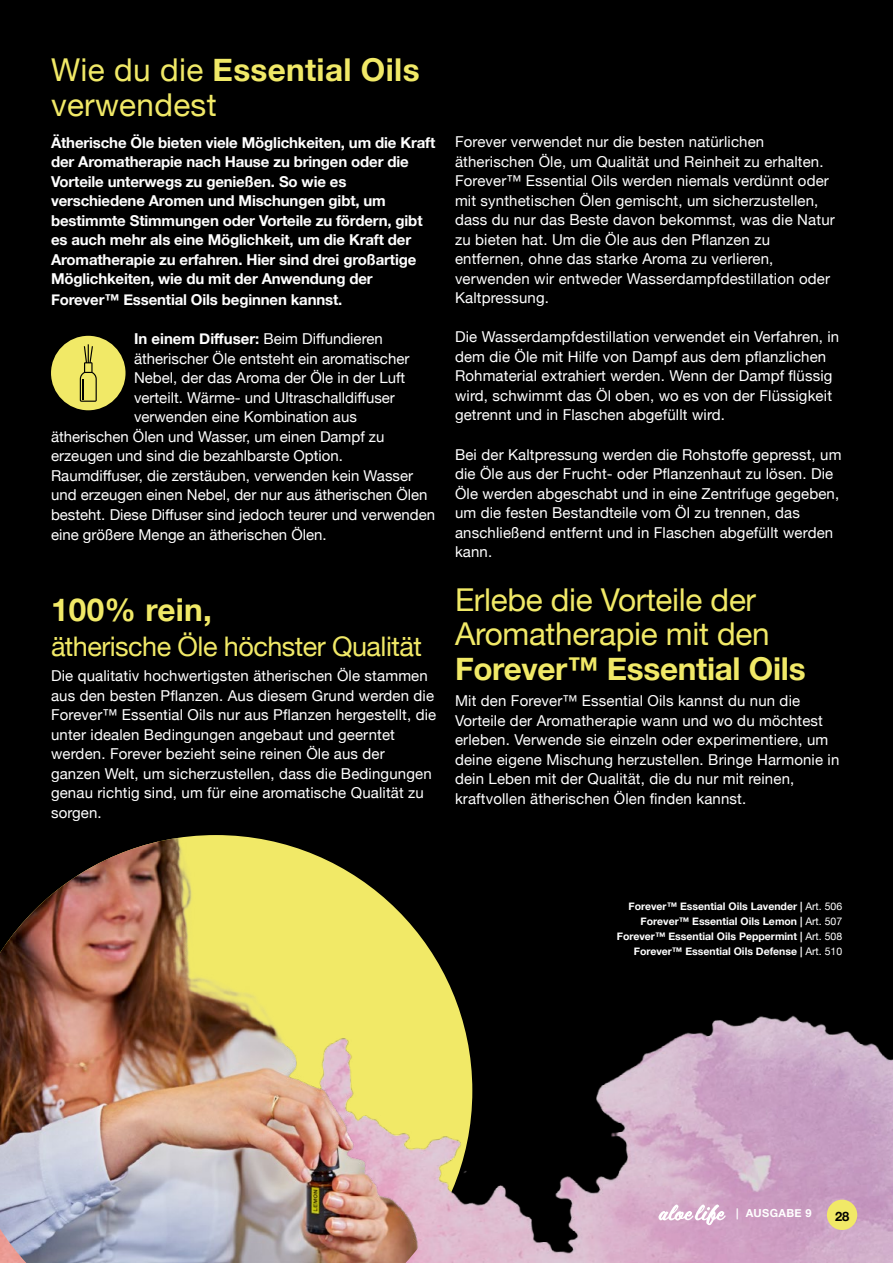
<style>
.page{position:relative;width:893px;height:1263px;background:#000}
.page>*{position:absolute;margin:0;border:0;box-sizing:border-box;transform-origin:0 0}
.t1{font:31.5px/34.5px "Helvetica Neue";letter-spacing:-.01em;color:#f1e967}
.t2{font:31.5px/34.5px "Helvetica Neue";letter-spacing:.01em;color:#f1e967}
.t3{font:700 31.5px "Helvetica Neue";letter-spacing:-.01em;color:#f1e967}
.t4{font:27px "Helvetica Neue";letter-spacing:-.02em;color:#f1e967}
.t5{font:15px/19.5px "Helvetica Neue";letter-spacing:.01em;color:#fff}
.t6{font:700 15px/19.6px "Helvetica Neue";letter-spacing:-.01em;color:#fff}
.t7{font:700 12.9px "Helvetica Neue";color:#000}
.t8{font:700 11.1px "Helvetica Neue";letter-spacing:.03em;color:#fff}
.t9{font:700 10.5px/15px "Helvetica Neue";color:#fff;text-align:right}
.s1{font-weight:700}
.s2{font-weight:400}
</style>
<div class="page">
<div style="left:51px;top:336px;width:75px;height:74px;background:#f1e967;border-radius:50%"></div>
<svg style="left:80px;top:344px;width:17px;height:58px"></svg>
<img style="left:472px;top:1015px;width:421px;height:248px">
<img style="left:0;top:835px;width:472px;height:428px">
<div style="left:827px;top:1200px;width:30px;height:30px;background:#f1e967;border-radius:50%"></div>
<svg style="left:658px;top:1204px;width:68px;height:21px"></svg>
<h1 class="t2" style="left:51px;top:55px;width:370px">Wie du die <span class="s1">Essential Oils </span>verwendest</h1>
<p class="t6" style="left:51px;top:133px;width:386px">Ätherische Öle bieten viele Möglichkeiten, um die Kraft der Aromatherapie nach Hause zu bringen oder die Vorteile unterwegs zu genießen. So wie es verschiedene Aromen und Mischungen gibt, um bestimmte Stimmungen oder Vorteile zu fördern, gibt es auch mehr als eine Möglichkeit, um die Kraft der Aromatherapie zu erfahren. Hier sind drei großartige Möglichkeiten, wie du mit der Anwendung der Forever™ Essential Oils beginnen kannst.</p>
<p class="t6" style="left:134px;top:330px;width:250px">In einem Diffuser: <span class="s2">Beim Diffundieren</span></p>
<p class="t5" style="left:134px;top:350px;width:277px">ätherischer Öle entsteht ein aromatischer</p>
<p class="t5" style="left:134px;top:369px;width:273px">Nebel, der das Aroma der Öle in der Luft</p>
<p class="t5" style="left:134px;top:389px;width:262px">verteilt. Wärme- und Ultraschalldiffuser</p>
<p class="t5" style="left:134px;top:408px;width:224px">verwenden eine Kombination aus</p>
<p class="t5" style="left:51px;top:428px;width:335px">ätherischen Ölen und Wasser, um einen Dampf zu</p>
<p class="t5" style="left:51px;top:447px;width:293px">erzeugen und sind die bezahlbarste Option.</p>
<p class="t5" style="left:51px;top:467px;width:364px">Raumdiffuser, die zerstäuben, verwenden kein Wasser</p>
<p class="t5" style="left:51px;top:486px;width:378px">und erzeugen einen Nebel, der nur aus ätherischen Ölen</p>
<p class="t5" style="left:51px;top:506px;width:386px">besteht. Diese Diffuser sind jedoch teurer und verwenden</p>
<p class="t5" style="left:51px;top:526px;width:277px">eine größere Menge an ätherischen Ölen.</p>
<h1 class="t3" style="left:51px;top:585px;width:162px">100% rein,</h1>
<h2 class="t4" style="left:51px;top:626px;width:372px">ätherische Öle höchster Qualität</h2>
<p class="t5" style="left:51px;top:667px;width:387px">Die qualitativ hochwertigsten ätherischen Öle stammen aus den besten Pflanzen. Aus diesem Grund werden die Forever™ Essential Oils nur aus Pflanzen hergestellt, die unter idealen Bedingungen angebaut und geerntet werden. Forever bezieht seine reinen Öle aus der ganzen Welt, um sicherzustellen, dass die Bedingungen genau richtig sind, um für eine aromatische Qualität zu sorgen.</p>
<p class="t5" style="left:455px;top:133px;width:381px">Forever verwendet nur die besten natürlichen ätherischen Öle, um Qualität und Reinheit zu erhalten.<br>Forever™ Essential Oils werden niemals verdünnt oder mit synthetischen Ölen gemischt, um sicherzustellen, dass du nur das Beste davon bekommst, was die Natur zu bieten hat. Um die Öle aus den Pflanzen zu entfernen, ohne das starke Aroma zu verlieren, verwenden wir entweder Wasserdampfdestillation oder Kaltpressung.</p>
<p class="t5" style="left:455px;top:328px;width:386px">Die Wasserdampfdestillation verwendet ein Verfahren, in dem die Öle mit Hilfe von Dampf aus dem pflanzlichen Rohmaterial extrahiert werden. Wenn der Dampf flüssig wird, schwimmt das Öl oben, wo es von der Flüssigkeit getrennt und in Flaschen abgefüllt wird.</p>
<p class="t5" style="left:455px;top:445px;width:388px">Bei der Kaltpressung werden die Rohstoffe gepresst, um die Öle aus der Frucht- oder Pflanzenhaut zu lösen. Die Öle werden abgeschabt und in eine Zentrifuge gegeben, um die festen Bestandteile vom Öl zu trennen, das anschließend entfernt und in Flaschen abgefüllt werden kann.</p>
<h1 class="t1" style="left:455px;top:584px;width:316px">Erlebe die Vorteile der<br>Aromatherapie mit den</h1>
<h1 class="t3" style="left:455px;top:644px;width:352px">Forever™ Essential Oils</h1>
<p class="t5" style="left:455px;top:692px;width:386px">Mit den Forever™ Essential Oils kannst du nun die Vorteile der Aromatherapie wann und wo du möchtest erleben. Verwende sie einzeln oder experimentiere, um deine eigene Mischung herzustellen. Bringe Harmonie in dein Leben mit der Qualität, die du nur mit reinen, kraftvollen ätherischen Ölen finden kannst.</p>
<p class="t9" style="left:617px;top:899px;width:227px">Forever™ Essential Oils Lavender | <span class="s2">Art. 506<br></span>Forever™ Essential Oils Lemon | <span class="s2">Art. 507<br></span>Forever™ Essential Oils Peppermint | <span class="s2">Art. 508<br></span>Forever™ Essential Oils Defense | <span class="s2">Art. 510</span></p>
<p class="t8" style="left:736px;top:1205px;width:77px">| AUSGABE 9</p>
<p class="t7" style="left:835px;top:1206px;width:16px">28</p>
</div>
